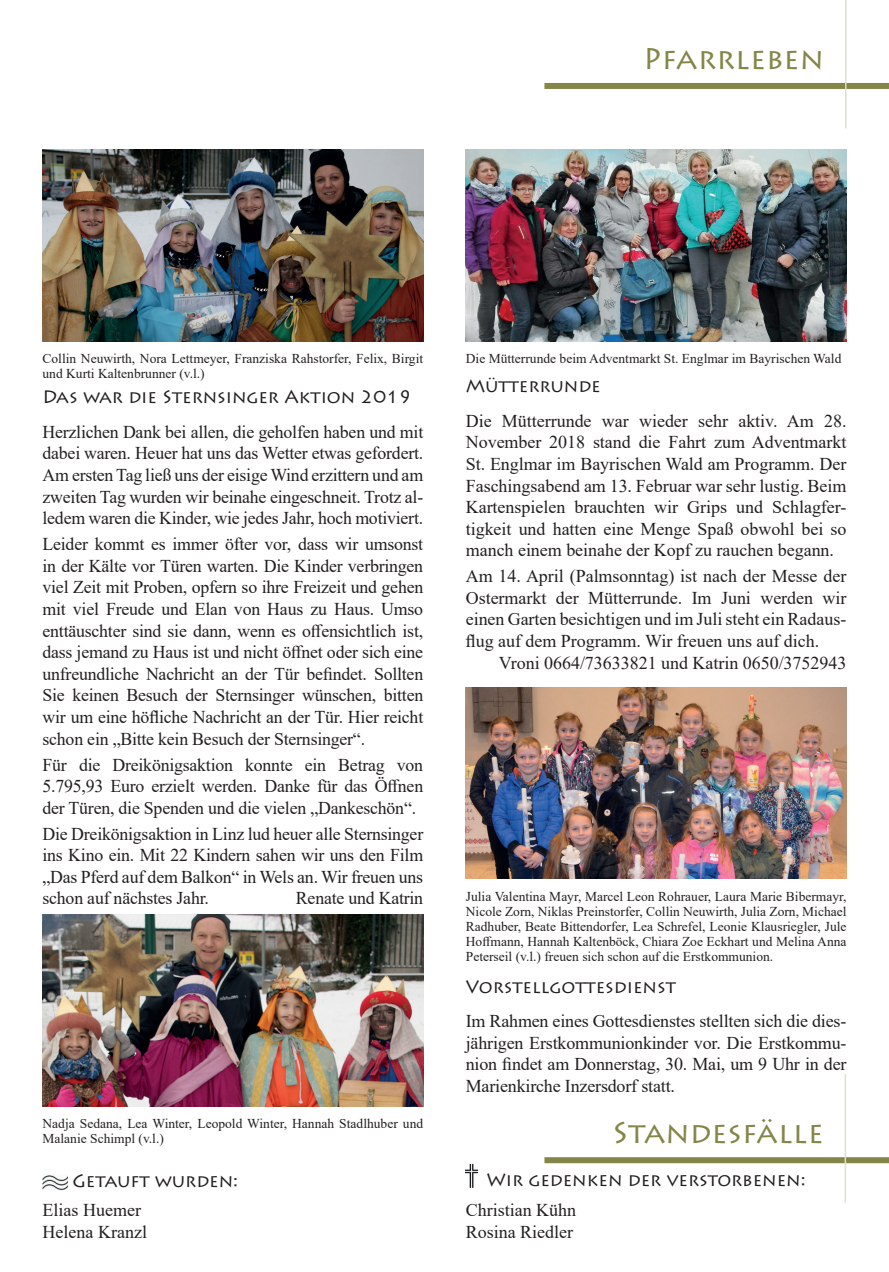
<style>
.page{position:relative;width:889px;height:1272px;background:#fff}
.page>*{position:absolute;margin:0;border:0;box-sizing:border-box;transform-origin:0 0}
.t1{font:30px "Lithos Pro";letter-spacing:.005em;color:#848648}
.t2{font:18px/21.6px "Times New Roman";letter-spacing:-.01em;color:#231f20;text-align:justify}
.t3{font:18px "Lithos Pro";color:#231f20}
.t4{font:13.5px/15px "Times New Roman";color:#231f20}
</style>
<div class="page">
<div style="left:544px;top:1157px;width:345px;height:6px;background:#848648"></div>
<hr style="left:844px;top:1074px;width:2px;height:128px;background:#e0dfcd">
<img style="left:466px;top:1163px;width:12px;height:23px">
<div style="left:544px;top:83px;width:345px;height:6px;background:#848648"></div>
<hr style="left:845px;top:0;width:1px;height:128px;background:#e0dfcd">
<img style="left:466px;top:150px;width:380px;height:191px">
<img style="left:43px;top:1175px;width:25px;height:15px">
<img style="left:43px;top:150px;width:380px;height:191px">
<img style="left:466px;top:687px;width:380px;height:191px">
<img style="left:43px;top:914px;width:380px;height:192px">
<h1 class="t1" style="left:643px;top:41px;width:182px">Pfarrleben</h1>
<p class="t4" style="left:43px;top:351px;width:382px">Collin Neuwirth, Nora Lettmeyer, Franziska Rahstorfer, Felix, Birgit und Kurti Kaltenbrunner (v.l.)</p>
<p class="t3" style="left:43px;top:387px;width:370px">Das war die Sternsinger Aktion 2019</p>
<p class="t2" style="left:43px;top:420px;width:382px">Herzlichen Dank bei allen, die geholfen haben und mit dabei waren. Heuer hat uns das Wetter etwas gefordert.<br>Am ersten Tag ließ uns der eisige Wind erzittern und am zweiten Tag wurden wir beinahe eingeschneit. Trotz al&shy;ledem waren die Kinder, wie jedes Jahr, hoch motiviert.</p>
<p class="t2" style="left:43px;top:532px;width:382px">Leider kommt es immer öfter vor, dass wir umsonst in der Kälte vor Türen warten. Die Kinder verbringen viel Zeit mit Proben, opfern so ihre Freizeit und gehen mit viel Freude und Elan von Haus zu Haus. Umso enttäuschter sind sie dann, wenn es offensichtlich ist, dass jemand zu Haus ist und nicht öffnet oder sich eine unfreundliche Nachricht an der Tür befindet. Sollten Sie keinen Besuch der Sternsinger wünschen, bitten wir um eine höfliche Nachricht an der Tür. Hier reicht schon ein „Bitte kein Besuch der Sternsinger“.</p>
<p class="t2" style="left:43px;top:753px;width:382px">Für die Dreikönigsaktion konnte ein Betrag von 5.795,93 Euro erzielt werden. Danke für das Öffnen der Türen, die Spenden und die vielen „Dankeschön“.</p>
<p class="t2" style="left:43px;top:822px;width:382px">Die Dreikönigsaktion in Linz lud heuer alle Sternsinger ins Kino ein. Mit 22 Kindern sahen wir uns den Film „Das Pferd auf dem Balkon“ in Wels an. Wir freuen uns schon auf nächstes Jahr.</p>
<p class="t2" style="left:296px;top:887px;width:129px">Renate und Katrin</p>
<p class="t4" style="left:466px;top:351px;width:377px">Die Mütterrunde beim Adventmarkt St. Englmar im Bayrischen Wald</p>
<p class="t3" style="left:466px;top:376px;width:136px">Mütterrunde</p>
<p class="t2" style="left:466px;top:409px;width:382px">Die Mütterrunde war wieder sehr aktiv. Am 28.<br>November 2018 stand die Fahrt zum Adventmarkt St. Englmar im Bayrischen Wald am Programm. Der Faschingsabend am 13. Februar war sehr lustig. Beim Kartenspielen brauchten wir Grips und Schlagfer&shy;tigkeit und hatten eine Menge Spaß obwohl bei so manch einem beinahe der Kopf zu rauchen begann.</p>
<p class="t2" style="left:466px;top:565px;width:382px">Am 14. April (Palmsonntag) ist nach der Messe der Ostermarkt der Mütterrunde. Im Juni werden wir einen Garten besichtigen und im Juli steht ein Radaus&shy;flug auf dem Programm. Wir freuen uns auf dich.</p>
<p class="t2" style="left:499px;top:651px;width:349px">Vroni 0664/73633821 und Katrin 0650/3752943</p>
<p class="t4" style="left:466px;top:888px;width:382px;text-align:justify">Julia Valentina Mayr, Marcel Leon Rohrauer, Laura Marie Bibermayr, Nicole Zorn, Niklas Preinstorfer, Collin Neuwirth, Julia Zorn, Michael Radhuber, Beate Bittendorfer, Lea Schrefel, Leonie Klausriegler, Jule Hoffmann, Hannah Kaltenböck, Chiara Zoe Eckhart und Melina Anna Peterseil (v.l.) freuen sich schon auf die Erstkommunion.</p>
<p class="t3" style="left:466px;top:976px;width:212px">Vorstellgottesdienst</p>
<p class="t2" style="left:466px;top:1009px;width:382px">Im Rahmen eines Gottesdienstes stellten sich die dies&shy;jährigen Erstkommunionkinder vor. Die Erstkommu&shy;nion findet am Donnerstag, 30. Mai, um 9 Uhr in der Marienkirche Inzersdorf statt.</p>
<p class="t4" style="left:43px;top:1115px;width:382px">Nadja Sedana, Lea Winter, Leopold Winter, Hannah Stadlhuber und<br>Malanie Schimpl (v.l.)</p>
<h1 class="t1" style="left:612px;top:1115px;width:213px">Standesfälle</h1>
<p class="t3" style="left:72px;top:1170px;width:167px">Getauft wurden:</p>
<p class="t2" style="left:43px;top:1198px;width:106px">Elias Huemer<br>Helena Kranzl</p>
<p class="t3" style="left:486px;top:1169px;width:320px">Wir gedenken der verstorbenen:</p>
<p class="t2" style="left:466px;top:1198px;width:112px">Christian Kühn<br>Rosina Riedler</p>
</div>
